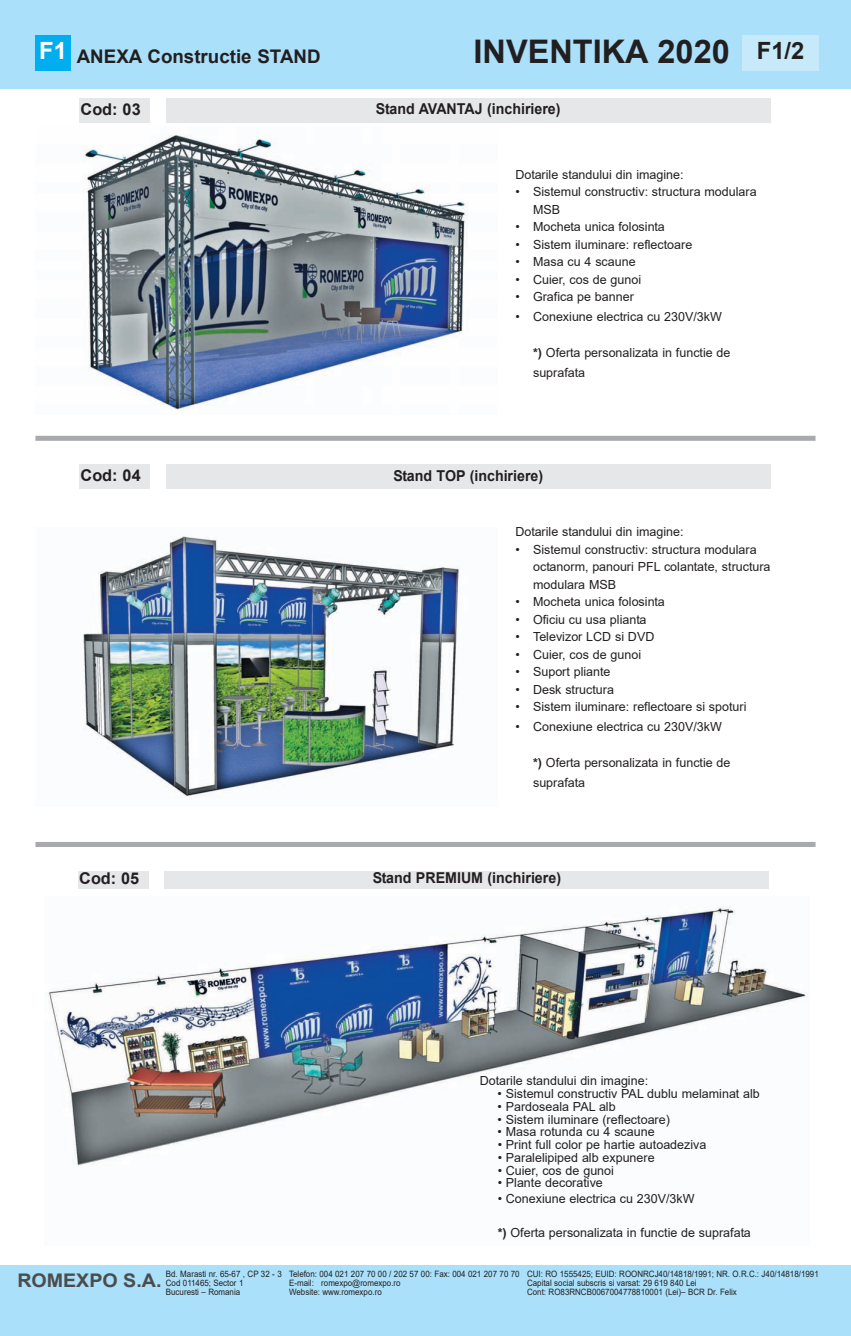
<style>
.page{position:relative;width:851px;height:1336px;background:#fff}
.page>*{position:absolute;margin:0;border:0;box-sizing:border-box;transform-origin:0 0}
.t1{font:700 32.5px "Arial";color:#231f20}
.t2{font:700 18.75px "Arial";color:#231f20}
.t3{font:700 18.75px "Arial";color:#4b4c4d;scale:1.05 1}
.t4{font:700 16.25px "Arial";color:#231f20}
.t5{font:700 15px "Arial";color:#231f20;scale:.95 1}
.t6{font:12.5px/17.5px "Arial";color:#231f20}
.t7{font:8.75px/8.8px "Arial";color:#231f20;scale:.91 1}
.s1{font-size:23.75px}
.s2{font-weight:700}
</style>
<div class="page">
<div style="left:0;top:0;width:850px;height:89px;background:#aae0f9"></div>
<div style="left:35px;top:35px;width:36px;height:36px;background:#00aeef"></div>
<div style="left:742px;top:35px;width:77px;height:36px;background:#c6eafa"></div>
<img style="left:83px;top:135px;width:384px;height:275px">
<div style="left:35px;top:436px;width:780px;height:5px;background:#a8a9ad"></div>
<div style="left:35px;top:842px;width:780px;height:5px;background:#a8a9ad"></div>
<div style="left:166px;top:98px;width:604px;height:25px;background:#e6e7e9"></div>
<div style="left:79px;top:98px;width:71px;height:25px;background:#e6e7e9"></div>
<div style="left:164px;top:871px;width:605px;height:17px;background:#e6e7e9"></div>
<div style="left:78px;top:871px;width:70px;height:17px;background:#e6e7e9"></div>
<img style="left:48px;top:906px;width:760px;height:260px">
<div style="left:0;top:1265px;width:850px;height:71px;background:#aae0f9"></div>
<img style="left:83px;top:536px;width:376px;height:261px">
<div style="left:166px;top:464px;width:604px;height:25px;background:#e6e7e9"></div>
<div style="left:79px;top:464px;width:71px;height:25px;background:#e6e7e9"></div>
<h2 class="t2" style="left:39px;top:46px;width:283px"><sup>F1</sup> ANEXA Constructie STAND</h2>
<h1 class="t1" style="left:473px;top:34px;width:332px">INVENTIKA 2020 <span class="s1">F1/2</span></h1>
<h3 class="t4" style="left:81px;top:100px;width:62px">Cod: 03</h3>
<p class="t5" style="left:376px;top:101px;width:196px">Stand AVANTAJ (inchiriere)</p>
<p class="t6" style="left:515px;top:166px;width:170px">Dotarile standului din imagine:</p>
<p class="t6" style="left:533px;top:183px;width:225px;text-indent:-18px">• Sistemul constructiv: structura modulara<br>MSB</p>
<p class="t6" style="left:515px;top:218px;width:151px">• Mocheta unica folosinta</p>
<p class="t6" style="left:515px;top:236px;width:178px">• Sistem iluminare: reflectoare</p>
<p class="t6" style="left:515px;top:253px;width:122px">• Masa cu 4 scaune</p>
<p class="t6" style="left:515px;top:271px;width:127px">• Cuier, cos de gunoi</p>
<p class="t6" style="left:515px;top:288px;width:120px">• Grafica pe banner</p>
<p class="t6" style="left:515px;top:308px;width:208px">• Conexiune electrica cu 230V/3kW</p>
<p class="t6" style="left:533px;top:343px;width:199px;line-height:20px"><span class="s2">*)</span> Oferta personalizata in functie de suprafata</p>
<h3 class="t4" style="left:81px;top:466px;width:62px">Cod: 04</h3>
<p class="t5" style="left:393px;top:467px;width:159px">Stand TOP (inchiriere)</p>
<p class="t6" style="left:515px;top:523px;width:170px">Dotarile standului din imagine:</p>
<p class="t6" style="left:533px;top:541px;width:239px;text-indent:-18px">• Sistemul constructiv: structura modulara octanorm, panouri PFL colantate, structura modulara MSB</p>
<p class="t6" style="left:515px;top:593px;width:151px">• Mocheta unica folosinta</p>
<p class="t6" style="left:515px;top:611px;width:133px">• Oficiu cu usa plianta</p>
<p class="t6" style="left:515px;top:628px;width:140px">• Televizor LCD si DVD</p>
<p class="t6" style="left:515px;top:646px;width:127px">• Cuier, cos de gunoi</p>
<p class="t6" style="left:515px;top:663px;width:97px">• Suport pliante</p>
<p class="t6" style="left:515px;top:681px;width:100px">• Desk structura</p>
<p class="t6" style="left:515px;top:698px;width:232px">• Sistem iluminare: reflectoare si spoturi</p>
<p class="t6" style="left:515px;top:718px;width:208px">• Conexiune electrica cu 230V/3kW</p>
<p class="t6" style="left:533px;top:753px;width:199px;line-height:20px"><span class="s2">*)</span> Oferta personalizata in functie de suprafata</p>
<h3 class="t4" style="left:79px;top:869px;width:62px">Cod: 05</h3>
<p class="t5" style="left:372px;top:870px;width:200px">Stand PREMIUM (inchiriere)</p>
<p class="t6" style="left:480px;top:1072px;width:170px">Dotarile standului din imagine:</p>
<p class="t6" style="left:497px;top:1085px;width:264px">• Sistemul constructiv PAL dublu melaminat alb</p>
<p class="t6" style="left:497px;top:1098px;width:119px">• Pardoseala PAL alb</p>
<p class="t6" style="left:497px;top:1110px;width:174px">• Sistem iluminare (reflectoare)</p>
<p class="t6" style="left:497px;top:1123px;width:158px">• Masa rotunda cu 4 scaune</p>
<p class="t6" style="left:497px;top:1136px;width:210px">• Print full color pe hartie autoadeziva</p>
<p class="t6" style="left:497px;top:1149px;width:158px">• Paralelipiped alb expunere</p>
<p class="t6" style="left:497px;top:1161px;width:118px">• Cuier, cos de gunoi</p>
<p class="t6" style="left:497px;top:1174px;width:107px">• Plante decorative</p>
<p class="t6" style="left:497px;top:1189px;width:198px">• Conexiune electrica cu 230V/3kW</p>
<p class="t6" style="left:497px;top:1224px;width:255px"><span class="s2">*)</span> Oferta personalizata in functie de suprafata</p>
<h2 class="t3" style="left:17px;top:1270px;width:139px">ROMEXPO S.A.</h2>
<p class="t7" style="left:166px;top:1270px;width:129px">Bd. Marasti nr. 65-67 , CP 32 - 3<br>Cod 011465; Sector 1<br>Bucuresti – Romania</p>
<p class="t7" style="left:527px;top:1270px;width:322px">CUI: RO 1555425; EUID: ROONRCJ40/14818/1991; NR. O.R.C.: J40/14818/1991<br>Capital social subscris si varsat: 29 619 840 Lei<br>Cont: RO83RNCB0067004778810001 (Lei)– BCR Dr. Felix</p>
<p class="t7" style="left:289px;top:1270px;width:255px">Telefon: 004 021 207 70 00 / 202 57 00: Fax: 004 021 207 70 70<br>E-mail: romexpo@romexpo.ro<br>Website: www.romexpo.ro</p>
</div>
